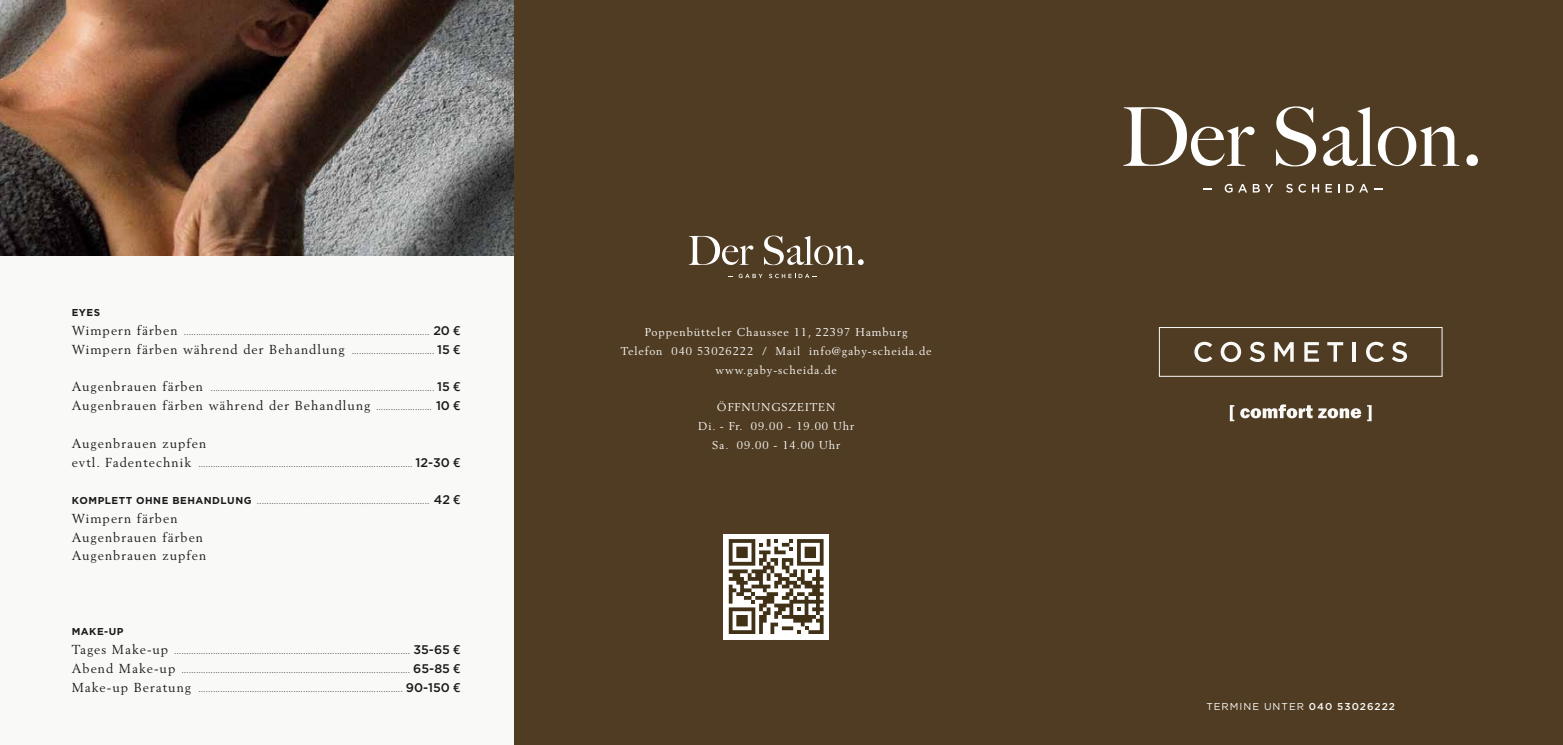
<style>
.page{position:relative;width:1563px;height:745px;background:#fff}
.page>*{position:absolute;margin:0;border:0;box-sizing:border-box;transform-origin:0 0}
.t1{font:12.88px/18.8px "Berling LT Std";letter-spacing:.08em;color:#000}
.t2{font:11.25px/18.8px "Berling LT Std";letter-spacing:.08em;color:#f9f9f8;text-align:center}
.t3{font:10px "Gotham";letter-spacing:.1em;color:#f9f9f8}
.t4{font:700 10px "Gotham";letter-spacing:.05em;color:#000}
.t5{font:8.75px/18.8px "Berling LT Std";color:#000}
.s1{font-size:12.88px}
.s2{font-family:"Gotham";font-weight:500;font-size:12.5px}
.s3{font-family:"Open Sans";font-weight:600;font-size:12.5px}
.s4{font-size:8.75px}
.s5{font-family:"Gotham";font-weight:700;font-size:10px}
.s6{font-weight:500}
</style>
<div class="page">
<div style="left:0;top:0;width:1563px;height:744px;background:#f9f9f8"></div>
<div style="left:514px;top:0;width:553px;height:744px;background:#503c22"></div>
<div style="left:1027px;top:0;width:536px;height:744px;background:#503c22"></div>
<div style="left:723px;top:533px;width:106px;height:105px;background:#fff"></div>
<svg style="left:729px;top:539px;width:94px;height:94px"></svg>
<svg style="left:689px;top:236px;width:64px;height:29px"></svg>
<svg style="left:764px;top:235px;width:99px;height:30px"></svg>
<svg style="left:738px;top:273px;width:24px;height:5px"></svg>
<svg style="left:769px;top:273px;width:48px;height:5px"></svg>
<svg style="left:1123px;top:107px;width:131px;height:59px"></svg>
<svg style="left:1276px;top:106px;width:40px;height:60px"></svg>
<svg style="left:1322px;top:107px;width:137px;height:59px"></svg>
<svg style="left:1466px;top:154px;width:12px;height:12px"></svg>
<svg style="left:1224px;top:184px;width:8px;height:8px"></svg>
<svg style="left:1238px;top:184px;width:35px;height:8px"></svg>
<svg style="left:1286px;top:184px;width:6px;height:8px"></svg>
<svg style="left:1298px;top:184px;width:8px;height:8px"></svg>
<svg style="left:1312px;top:184px;width:7px;height:8px"></svg>
<svg style="left:1325px;top:184px;width:7px;height:8px"></svg>
<svg style="left:1346px;top:184px;width:22px;height:8px"></svg>
<svg style="left:1230px;top:405px;width:4px;height:16px"></svg>
<svg style="left:1240px;top:404px;width:72px;height:14px"></svg>
<svg style="left:1318px;top:408px;width:43px;height:10px"></svg>
<svg style="left:1367px;top:405px;width:4px;height:16px"></svg>
<svg style="left:1194px;top:341px;width:18px;height:21px"></svg>
<svg style="left:1220px;top:341px;width:21px;height:21px"></svg>
<svg style="left:1249px;top:341px;width:15px;height:21px"></svg>
<svg style="left:1274px;top:342px;width:19px;height:19px"></svg>
<svg style="left:1304px;top:342px;width:15px;height:19px"></svg>
<svg style="left:1327px;top:342px;width:16px;height:19px"></svg>
<hr style="left:1352px;top:342px;width:4px;height:19px;background:#f9f9f8">
<svg style="left:1366px;top:341px;width:18px;height:21px"></svg>
<svg style="left:1392px;top:341px;width:15px;height:21px"></svg>
<div style="left:1159px;top:327px;width:283px;height:49px;border:1px solid #f9f9f8"></div>
<img style="left:0;top:0;width:514px;height:255px">
<p class="t4" style="left:72px;top:307px;width:30px">EYES</p>
<p class="t5" style="left:72px;top:322px;width:390px"><span class="s1">Wimpern färben</span> ..................................................................................................... <span class="s2">20</span> <span class="s3">€<br></span><span class="s1">Wimpern färben während der Behandlung</span> .................................. <span class="s2">15</span> <span class="s3">€</span></p>
<p class="t5" style="left:72px;top:378px;width:390px"><span class="s1">Augenbrauen färben</span> ............................................................................................ <span class="s2">15</span> <span class="s3">€</span></p>
<h1 class="t1" style="left:72px;top:396px;width:390px">Augenbrauen färben während der Behandlung <span class="s4">.......................</span> <span class="s2">10</span> <span class="s3">€</span></h1>
<h1 class="t1" style="left:72px;top:433px;width:136px">Augenbrauen zupfen</h1>
<p class="t5" style="left:72px;top:453px;width:390px"><span class="s1">evtl. Fadentechnik</span> ........................................................................................ <span class="s2">12-30</span> <span class="s3">€</span></p>
<p class="t5" style="left:72px;top:491px;width:390px"><span class="s5">KOMPLETT OHNE BEHANDLUNG</span> ....................................................................... <span class="s2">42</span> <span class="s3">€</span></p>
<h1 class="t1" style="left:72px;top:508px;width:136px">Wimpern färben<br>Augenbrauen färben<br>Augenbrauen zupfen</h1>
<p class="t4" style="left:72px;top:625px;width:53px">MAKE-UP</p>
<p class="t5" style="left:72px;top:641px;width:390px;text-align:justify"><span class="s1">Tages Make-up</span> ................................................................................................. <span class="s2">35-65</span> <span class="s3">€ </span><span class="s1">Abend Make-up</span> .............................................................................................. <span class="s2">65-85</span> <span class="s3">€ </span><span class="s1">Make-up Beratung</span> .................................................................................... <span class="s2">90-150</span> <span class="s3">€</span></p>
<p class="t2" style="left:621px;top:322px;width:312px">Poppenbütteler Chaussee 11, 22397 Hamburg<br>Telefon 040 53026222 / Mail info@gaby-scheida.de www.gaby-scheida.de</p>
<p class="t2" style="left:698px;top:397px;width:158px">ÖFFNUNGSZEITEN<br>Di. - Fr. 09.00 - 19.00 Uhr<br>Sa. 09.00 - 14.00 Uhr</p>
<p class="t3" style="left:1206px;top:700px;width:190px">TERMINE UNTER <span class="s6">040 53026222</span></p>
</div>
